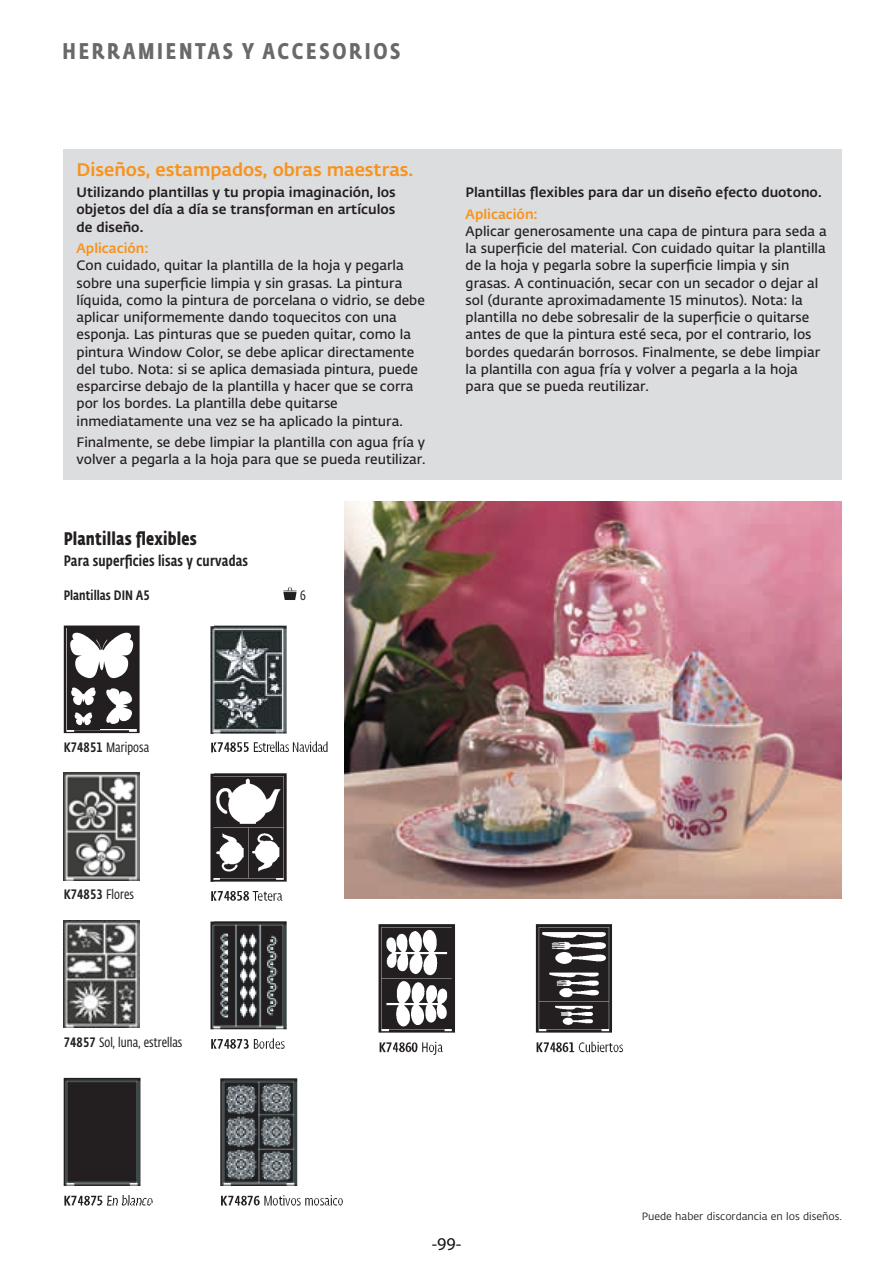
<style>
.page{position:relative;width:893px;height:1263px;background:#fff}
.page>*{position:absolute;margin:0;border:0;box-sizing:border-box;transform-origin:0 0}
.t1{font:500 27px "Fedra Sans Std";color:#6c6d70}
.t2{font:700 22.5px "Fedra Sans Cond Std";letter-spacing:.12em;color:#67696a}
.t3{font:500 18px "Fedra Sans Std";color:#f7931d}
.t4{font:700 18px "Fe Sa Cond Std";letter-spacing:.01em;color:#231f20}
.t5{font:18px "Myriad Pro";color:#101315}
.t6{font:500 15px "Fe Sa Cond Std";letter-spacing:.01em;color:#231f20}
.t7{font:600 13.5px/17.2px "Fedra Sans Std";color:#231f20}
.t8{font:500 13.5px/17.2px "Fedra Sans Std";color:#231f20;text-align:justify}
.t9{font:13.5px "Fe Sa Cond Std";letter-spacing:.005em;color:#231f20}
.t10{font:500 13.5px "Fe Sa Cond Std";letter-spacing:.005em;color:#231f20}
.t11{font:500 13.5px "Fedra Sans Std";color:#f7931d}
.t12{font:10.5px "Fedra Sans Std";color:#231f20}
.s1{font-weight:500}
.s2{font-weight:400}
</style>
<div class="page">
<div style="left:64px;top:149px;width:778px;height:330px;background:#dcdddf"></div>
<img style="left:64px;top:920px;width:76px;height:108px">
<img style="left:344px;top:502px;width:498px;height:396px">
<img style="left:64px;top:773px;width:76px;height:107px">
<svg style="left:283px;top:587px;width:14px;height:13px"></svg>
<svg style="left:64px;top:625px;width:76px;height:108px"></svg>
<img style="left:210px;top:626px;width:4px;height:423px">
<img style="left:214px;top:625px;width:114px;height:424px">
<img style="left:378px;top:924px;width:246px;height:131px">
<img style="left:64px;top:1198px;width:279px;height:8px">
<img style="left:214px;top:1078px;width:126px;height:128px">
<img style="left:63px;top:1077px;width:93px;height:125px">
<h1 class="t1" style="left:61px;top:31px;width:369px">HERRAMIENTAS Y ACCESORIOS</h1>
<h2 class="t2" style="left:63px;top:37px;width:339px">HERRAMIENTAS Y ACCESORIOS</h2>
<h3 class="t3" style="left:77px;top:158px;width:338px">Diseños, estampados, obras maestras.</h3>
<p class="t8" style="left:77px;top:184px;width:321px">Utilizando plantillas y tu propia imaginación, los objetos del día a día se transforman en artículos de diseño.</p>
<p class="t11" style="left:77px;top:240px;width:74px">Aplicación:</p>
<p class="t7" style="left:77px;top:257px;width:350px">Con cuidado, quitar la plantilla de la hoja y pegarla sobre una superficie limpia y sin grasas. La pintura líquida, como la pintura de porcelana o vidrio, se debe aplicar uniformemente dando toquecitos con una esponja. Las pinturas que se pueden quitar, como la pintura Window Color, se debe aplicar directamente del tubo. Nota: si se aplica demasiada pintura, puede esparcirse debajo de la plantilla y hacer que se corra por los bordes. La plantilla debe quitarse inmediatamente una vez se ha aplicado la pintura.</p>
<p class="t7" style="left:77px;top:434px;width:350px">Finalmente, se debe limpiar la plantilla con agua fría y volver a pegarla a la hoja para que se pueda reutilizar.</p>
<h3 class="t4" style="left:64px;top:527px;width:135px">Plantillas flexibles</h3>
<p class="t6" style="left:64px;top:552px;width:186px">Para superficies lisas y curvadas</p>
<p class="t10" style="left:64px;top:587px;width:87px">Plantillas DIN A5</p>
<p class="t9" style="left:300px;top:587px;width:8px">6</p>
<p class="t8" style="left:466px;top:184px;width:358px">Plantillas flexibles para dar un diseño efecto duotono.</p>
<p class="t11" style="left:466px;top:206px;width:74px">Aplicación:</p>
<p class="t7" style="left:466px;top:223px;width:363px">Aplicar generosamente una capa de pintura para seda a la superficie del material. Con cuidado quitar la plantilla de la hoja y pegarla sobre la superficie limpia y sin grasas. A continuación, secar con un secador o dejar al sol (durante aproximadamente 15 minutos). Nota: la plantilla no debe sobresalir de la superficie o quitarse antes de que la pintura esté seca, por el contrario, los bordes quedarán borrosos. Finalmente, se debe limpiar la plantilla con agua fría y volver a pegarla a la hoja para que se pueda reutilizar.</p>
<p class="t9" style="left:64px;top:739px;width:87px"><span class="s1">K74851</span> Mariposa</p>
<p class="t10" style="left:64px;top:886px;width:72px">K74853 <span class="s2">Flores</span></p>
<p class="t9" style="left:64px;top:1034px;width:120px"><span class="s1">74857</span> Sol, luna, estrellas</p>
<p class="t12" style="left:642px;top:1210px;width:202px">Puede haber discordancia en los diseños.</p>
<h3 class="t5" style="left:432px;top:1233px;width:31px">-99-</h3>
</div>
